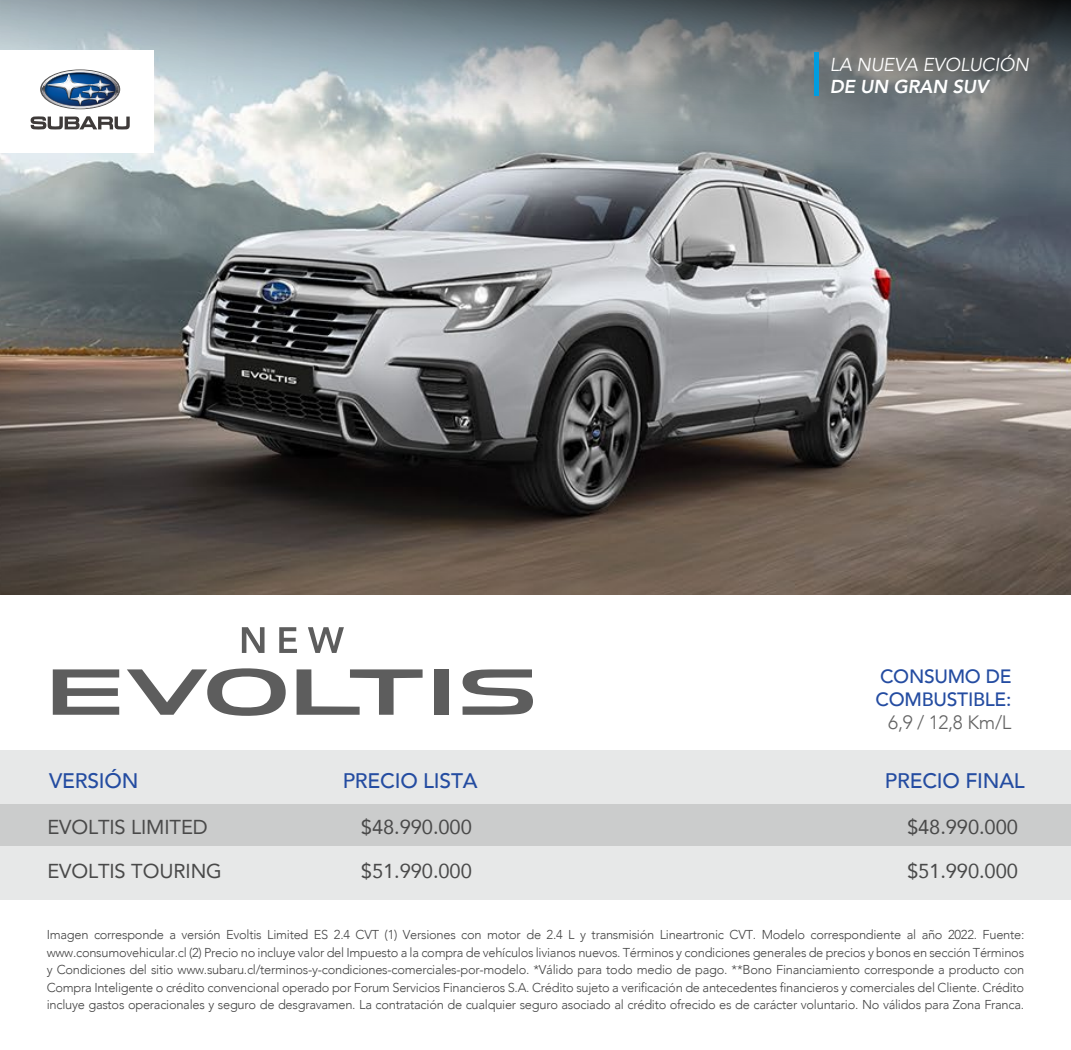
<style>
.page{position:relative;width:1071px;height:1050px;background:#fff}
.page>*{position:absolute;margin:0;border:0;box-sizing:border-box;transform-origin:0 0}
.t1{font:500 21px "Avenir";letter-spacing:-.01em;color:#244ca1}
.t2{font:20.12px "Avenir";letter-spacing:-.005em;color:#494949}
.t3{font:500 19.25px/23.1px "Avenir";letter-spacing:-.015em;color:#244ca1}
.t4{font:300 19.25px "Avenir";color:#636363}
.t5{font:italic 18.55px "Avenir LT Std";letter-spacing:-.01em;color:#fff}
.t6{font:italic 800 18.55px "Avenir LT Std";letter-spacing:-.01em;color:#fff}
.t7{font:300 12.78px/17.5px "Avenir";letter-spacing:-.02em;color:#444;text-align:justify}
</style>
<div class="page">
<img style="left:0;top:245px;width:1071px;height:349px">
<svg style="left:0;top:0;width:1071px;height:245px;background:#929a9e"></svg>
<div style="left:814px;top:52px;width:5px;height:44px;background:#009de0"></div>
<div style="left:0;top:50px;width:154px;height:103px;background:#fff"></div>
<svg style="left:31px;top:116px;width:99px;height:13px"></svg>
<svg style="left:41px;top:70px;width:79px;height:39px"></svg>
<div style="left:0;top:749px;width:1071px;height:150px;background:#e7e8e8"></div>
<div style="left:0;top:804px;width:1071px;height:41px;background:#cbcccc"></div>
<svg style="left:53px;top:669px;width:66px;height:45px"></svg>
<svg style="left:127px;top:668px;width:159px;height:48px"></svg>
<svg style="left:297px;top:669px;width:126px;height:45px"></svg>
<div style="left:434px;top:669px;width:15px;height:45px;background:#5d5d5d"></div>
<svg style="left:463px;top:669px;width:70px;height:45px"></svg>
<svg style="left:242px;top:627px;width:23px;height:25px"></svg>
<svg style="left:279px;top:627px;width:18px;height:25px"></svg>
<svg style="left:308px;top:627px;width:36px;height:25px"></svg>
<h3 class="t5" style="left:830px;top:54px;width:201px">LA NUEVA EVOLUCIÓN</h3>
<h3 class="t6" style="left:830px;top:76px;width:160px">DE UN GRAN SUV</h3>
<h3 class="t3" style="left:876px;top:663px;width:137px">CONSUMO DE<br>COMBUSTIBLE:</h3>
<h3 class="t4" style="left:888px;top:710px;width:125px">6,9 / 12,8 Km/L</h3>
<h1 class="t1" style="left:49px;top:762px;width:91px">VERSIÓN</h1>
<h1 class="t1" style="left:343px;top:762px;width:136px">PRECIO LISTA</h1>
<h1 class="t1" style="left:885px;top:762px;width:142px">PRECIO FINAL</h1>
<h2 class="t2" style="left:47px;top:810px;width:162px">EVOLTIS LIMITED</h2>
<h2 class="t2" style="left:361px;top:810px;width:112px">$48.990.000</h2>
<h2 class="t2" style="left:907px;top:810px;width:112px">$48.990.000</h2>
<h2 class="t2" style="left:47px;top:855px;width:176px">EVOLTIS TOURING</h2>
<h2 class="t2" style="left:361px;top:855px;width:112px">$51.990.000</h2>
<h2 class="t2" style="left:907px;top:855px;width:112px">$51.990.000</h2>
<p class="t7" style="left:47px;top:925px;width:979px">Imagen corresponde a versión Evoltis Limited ES 2.4 CVT (1) Versiones con motor de 2.4 L y transmisión Lineartronic CVT. Modelo correspondiente al año 2022. Fuente: www.consumovehicular.cl (2) Precio no incluye valor del Impuesto a la compra de vehículos livianos nuevos. Términos y condiciones generales de precios y bonos en sección Términos y Condiciones del sitio www.subaru.cl/terminos-y-condiciones-comerciales-por-modelo. *Válido para todo medio de pago. **Bono Financiamiento corresponde a producto con Compra Inteligente o crédito convencional operado por Forum Servicios Financieros S.A. Crédito sujeto a verificación de antecedentes financieros y comerciales del Cliente. Crédito incluye gastos operacionales y seguro de desgravamen. La contratación de cualquier seguro asociado al crédito ofrecido es de carácter voluntario. No válidos para Zona Franca.</p>
</div>
